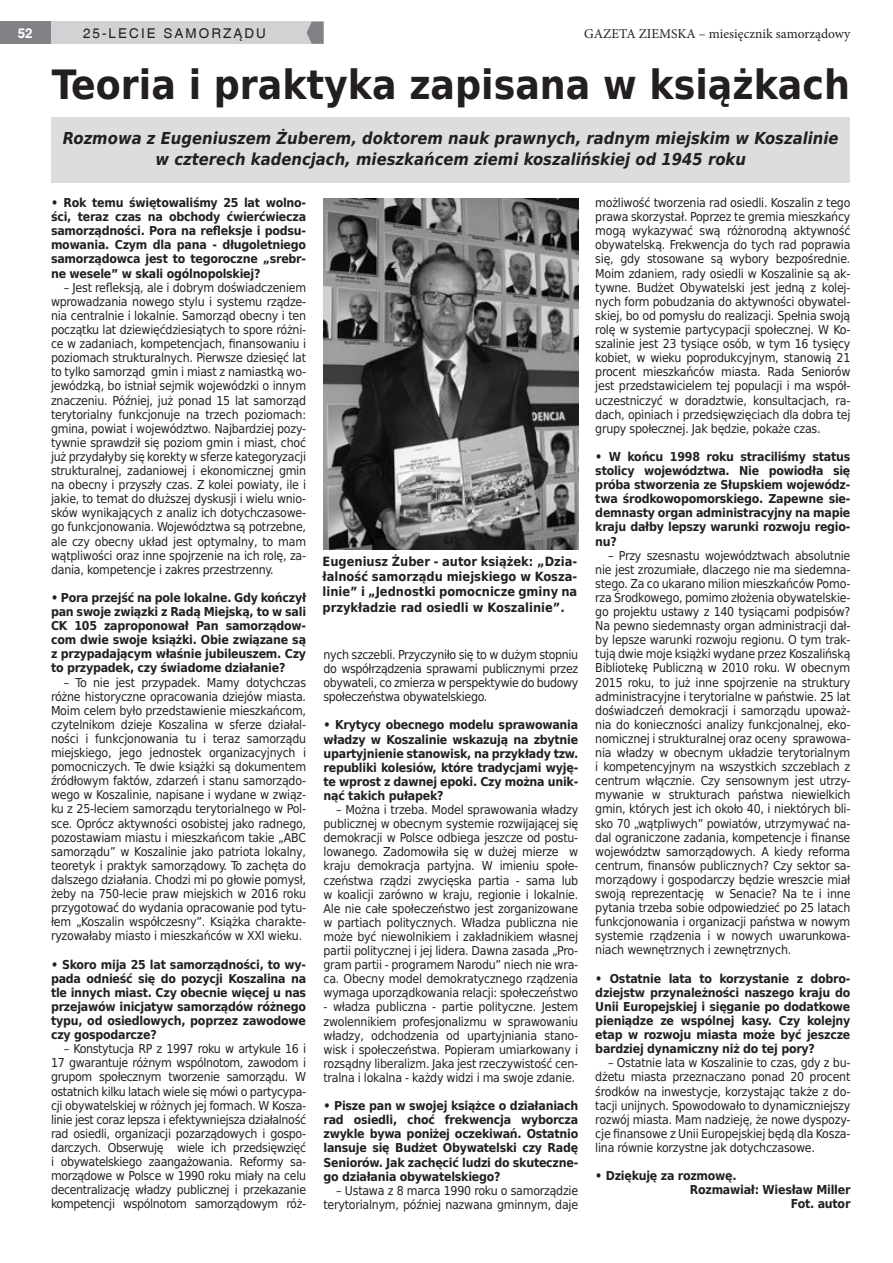
<style>
.page{position:relative;width:893px;height:1263px;background:#fff}
.page>*{position:absolute;margin:0;border:0;box-sizing:border-box;transform-origin:0 0}
.gz_tytulik_sformatow{font:700 40.5px "DejaVu Sans Condensed";color:#231f20}
.gz_text_glowny{font:italic 700 16.5px "DejaVu Sans Condensed";color:#231f20}
.t1{font:13.5px "Minion Pro";color:#231f20}
.t2{font:13.5px "Switzerland";letter-spacing:.15em;color:#231f20}
.t3{font:700 13.5px "Switzerland";color:#fff}
.gz_podpis_pod_fot{font:700 12.75px/15.3px "DejaVu Sans Condensed";color:#231f20;text-align:justify}
.gz_text_glowny-2{font:12.3px/14.1px "DejaVu Sans Condensed";letter-spacing:-.02em;color:#231f20;text-align:justify}
.gz_pytanie_wywiad{font:700 12.3px/14.1px "DejaVu Sans Condensed";letter-spacing:-.02em;color:#231f20;text-align:justify}
.gz_text_glowny-3{font:700 12.3px "DejaVu Sans Condensed";letter-spacing:-.02em;color:#231f20}
</style>
<div class="page">
<div style="left:0;top:22px;width:324px;height:22px;background:#d1d2d4"></div>
<div style="left:0;top:22px;width:51px;height:22px;background:#808285"></div>
<svg style="left:307px;top:22px;width:17px;height:22px"></svg>
<div style="left:51px;top:117px;width:799px;height:66px;background:#dcdddf"></div>
<img style="left:323px;top:199px;width:255px;height:351px">
<p class="t3" style="left:18px;top:25px;width:17px">52</p>
<p class="t2" style="left:83px;top:25px;width:185px">25-LECIE SAMORZĄDU</p>
<p class="t1" style="left:584px;top:25px;width:268px">GAZETA ZIEMSKA – miesięcznik samorządowy</p>
<p class="gz_tytulik_sformatow" style="left:52px;top:51px;width:800px">Teoria i praktyka zapisana w książkach</p>
<p class="gz_text_glowny" style="left:63px;top:125px;width:777px">Rozmowa z Eugeniuszem Żuberem, doktorem nauk prawnych, radnym miejskim w Koszalinie</p>
<p class="gz_text_glowny" style="left:155px;top:146px;width:592px">w czterech kadencjach, mieszkańcem ziemi koszalińskiej od 1945 roku</p>
<p class="gz_pytanie_wywiad" style="left:51px;top:195px;width:257px">• Rok temu świętowaliśmy 25 lat wolno&shy;ści, teraz czas na obchody ćwierćwiecza samorządności. Pora na refleksje i podsu&shy;mowania. Czym dla pana - długoletniego samorządowca jest to tegoroczne „srebr&shy;ne wesele” w skali ogólnopolskiej?</p>
<p class="gz_text_glowny-2" style="left:51px;top:280px;width:257px;text-indent:13px">– Jest refleksją, ale i dobrym doświadczeniem wprowadzania nowego stylu i systemu rządze&shy;nia centralnie i lokalnie. Samorząd obecny i ten początku lat dziewięćdziesiątych to spore różni&shy;ce w zadaniach, kompetencjach, finansowaniu i poziomach strukturalnych. Pierwsze dziesięć lat to tylko samorząd gmin i miast z namiastką wo&shy;jewódzką, bo istniał sejmik wojewódzki o innym znaczeniu. Później, już ponad 15 lat samorząd terytorialny funkcjonuje na trzech poziomach: gmina, powiat i województwo. Najbardziej pozy&shy;tywnie sprawdził się poziom gmin i miast, choć już przydałyby się korekty w sferze kategoryzacji strukturalnej, zadaniowej i ekonomicznej gmin na obecny i przyszły czas. Z kolei powiaty, ile i jakie, to temat do dłuższej dyskusji i wielu wnio&shy;sków wynikających z analiz ich dotychczasowe&shy;go funkcjonowania. Województwa są potrzebne, ale czy obecny układ jest optymalny, to mam wątpliwości oraz inne spojrzenie na ich rolę, za&shy;dania, kompetencje i zakres przestrzenny.</p>
<p class="gz_pytanie_wywiad" style="left:51px;top:590px;width:257px">• Pora przejść na pole lokalne. Gdy kończył pan swoje związki z Radą Miejską, to w sali CK 105 zaproponował Pan samorządow&shy;com dwie swoje książki. Obie związane są z przypadającym właśnie jubileuszem. Czy to przypadek, czy świadome działanie?</p>
<p class="gz_text_glowny-2" style="left:51px;top:675px;width:257px;text-indent:13px">– To nie jest przypadek. Mamy dotychczas różne historyczne opracowania dziejów miasta.<br>Moim celem było przedstawienie mieszkańcom, czytelnikom dzieje Koszalina w sferze działal&shy;ności i funkcjonowania tu i teraz samorządu miejskiego, jego jednostek organizacyjnych i pomocniczych. Te dwie książki są dokumentem źródłowym faktów, zdarzeń i stanu samorządo&shy;wego w Koszalinie, napisane i wydane w związ&shy;ku z 25-leciem samorządu terytorialnego w Pol&shy;sce. Oprócz aktywności osobistej jako radnego, pozostawiam miastu i mieszkańcom takie „ABC samorządu” w Koszalinie jako patriota lokalny, teoretyk i praktyk samorządowy. To zachęta do dalszego działania. Chodzi mi po głowie pomysł, żeby na 750-lecie praw miejskich w 2016 roku przygotować do wydania opracowanie pod tytu&shy;łem „Koszalin współczesny”. Książka charakte&shy;ryzowałaby miasto i mieszkańców w XXI wieku.</p>
<p class="gz_pytanie_wywiad" style="left:51px;top:957px;width:257px">• Skoro mija 25 lat samorządności, to wy&shy;pada odnieść się do pozycji Koszalina na tle innych miast. Czy obecnie więcej u nas przejawów inicjatyw samorządów różnego typu, od osiedlowych, poprzez zawodowe czy gospodarcze?</p>
<p class="gz_text_glowny-2" style="left:51px;top:1041px;width:257px;text-indent:13px">– Konstytucja RP z 1997 roku w artykule 16 i 17 gwarantuje różnym wspólnotom, zawodom i grupom społecznym tworzenie samorządu. W ostatnich kilku latach wiele się mówi o partycypa&shy;cji obywatelskiej w różnych jej formach. W Kosza&shy;linie jest coraz lepsza i efektywniejsza działalność rad osiedli, organizacji pozarządowych i gospo&shy;darczych. Obserwuję wiele ich przedsięwzięć i obywatelskiego zaangażowania. Reformy sa&shy;morządowe w Polsce w 1990 roku miały na celu decentralizację władzy publicznej i przekazanie kompetencji wspólnotom samorządowym róż-</p>
<p class="gz_podpis_pod_fot" style="left:323px;top:553px;width:256px">Eugeniusz Żuber - autor książek: „Dzia&shy;łalność samorządu miejskiego w Kosza&shy;linie” i „Jednostki pomocnicze gminy na przykładzie rad osiedli w Koszalinie”.</p>
<p class="gz_text_glowny-2" style="left:324px;top:647px;width:256px">nych szczebli. Przyczyniło się to w dużym stopniu do współrządzenia sprawami publicznymi przez obywateli, co zmierza w perspektywie do budowy społeczeństwa obywatelskiego.</p>
<p class="gz_pytanie_wywiad" style="left:324px;top:718px;width:256px">• Krytycy obecnego modelu sprawowania władzy w Koszalinie wskazują na zbytnie upartyjnienie stanowisk, na przykłady tzw. republiki kolesiów, które tradycjami wyję&shy;te wprost z dawnej epoki. Czy można unik&shy;nąć takich pułapek?</p>
<p class="gz_text_glowny-2" style="left:324px;top:802px;width:256px;text-indent:13px">– Można i trzeba. Model sprawowania władzy publicznej w obecnym systemie rozwijającej się demokracji w Polsce odbiega jeszcze od postu&shy;lowanego. Zadomowiła się w dużej mierze w kraju demokracja partyjna. W imieniu społe&shy;czeństwa rządzi zwycięska partia - sama lub w koalicji zarówno w kraju, regionie i lokalnie.<br>Ale nie całe społeczeństwo jest zorganizowane w partiach politycznych. Władza publiczna nie może być niewolnikiem i zakładnikiem własnej partii politycznej i jej lidera. Dawna zasada „Pro&shy;gram partii - programem Narodu” niech nie wra&shy;ca. Obecny model demokratycznego rządzenia wymaga uporządkowania relacji: społeczeństwo</p>
<p class="gz_text_glowny-2" style="left:324px;top:1000px;width:256px">- władza publiczna - partie polityczne. Jestem zwolennikiem profesjonalizmu w sprawowaniu władzy, odchodzenia od upartyjniania stano&shy;wisk i społeczeństwa. Popieram umiarkowany i rozsądny liberalizm. Jaka jest rzeczywistość cen&shy;tralna i lokalna - każdy widzi i ma swoje zdanie.</p>
<p class="gz_pytanie_wywiad" style="left:324px;top:1098px;width:256px">• Pisze pan w swojej książce o działaniach rad osiedli, choć frekwencja wyborcza zwykle bywa poniżej oczekiwań. Ostatnio lansuje się Budżet Obywatelski czy Radę Seniorów. Jak zachęcić ludzi do skuteczne&shy;go działania obywatelskiego?</p>
<p class="gz_text_glowny-2" style="left:324px;top:1183px;width:256px;text-align:right">– Ustawa z 8 marca 1990 roku o samorządzie terytorialnym, później nazwana gminnym, daje</p>
<p class="gz_text_glowny-2" style="left:595px;top:195px;width:257px">możliwość tworzenia rad osiedli. Koszalin z tego prawa skorzystał. Poprzez te gremia mieszkańcy mogą wykazywać swą różnorodną aktywność obywatelską. Frekwencja do tych rad poprawia się, gdy stosowane są wybory bezpośrednie.<br>Moim zdaniem, rady osiedli w Koszalinie są ak&shy;tywne. Budżet Obywatelski jest jedną z kolej&shy;nych form pobudzania do aktywności obywatel&shy;skiej, bo od pomysłu do realizacji. Spełnia swoją rolę w systemie partycypacji społecznej. W Ko&shy;szalinie jest 23 tysiące osób, w tym 16 tysięcy kobiet, w wieku poprodukcyjnym, stanowią 21 procent mieszkańców miasta. Rada Seniorów jest przedstawicielem tej populacji i ma współ&shy;uczestniczyć w doradztwie, konsultacjach, ra&shy;dach, opiniach i przedsięwzięciach dla dobra tej grupy społecznej. Jak będzie, pokaże czas.</p>
<p class="gz_pytanie_wywiad" style="left:595px;top:449px;width:257px">• W końcu 1998 roku straciliśmy status stolicy województwa. Nie powiodła się próba stworzenia ze Słupskiem wojewódz&shy;twa środkowopomorskiego. Zapewne sie&shy;demnasty organ administracyjny na mapie kraju dałby lepszy warunki rozwoju regio&shy;nu?</p>
<p class="gz_text_glowny-2" style="left:595px;top:548px;width:257px;text-indent:13px">– Przy szesnastu województwach absolutnie nie jest zrozumiałe, dlaczego nie ma siedemna&shy;stego. Za co ukarano milion mieszkańców Pomo&shy;rza Środkowego, pomimo złożenia obywatelskie&shy;go projektu ustawy z 140 tysiącami podpisów?<br>Na pewno siedemnasty organ administracji dał&shy;by lepsze warunki rozwoju regionu. O tym trak&shy;tują dwie moje książki wydane przez Koszalińską Bibliotekę Publiczną w 2010 roku. W obecnym 2015 roku, to już inne spojrzenie na struktury administracyjne i terytorialne w państwie. 25 lat doświadczeń demokracji i samorządu upoważ&shy;nia do konieczności analizy funkcjonalnej, eko&shy;nomicznej i strukturalnej oraz oceny sprawowa&shy;nia władzy w obecnym układzie terytorialnym i kompetencyjnym na wszystkich szczeblach z centrum włącznie. Czy sensownym jest utrzy&shy;mywanie w strukturach państwa niewielkich gmin, których jest ich około 40, i niektórych bli&shy;sko 70 „wątpliwych” powiatów, utrzymywać na&shy;dal ograniczone zadania, kompetencje i finanse województw samorządowych. A kiedy reforma centrum, finansów publicznych? Czy sektor sa&shy;morządowy i gospodarczy będzie wreszcie miał swoją reprezentację w Senacie? Na te i inne pytania trzeba sobie odpowiedzieć po 25 latach funkcjonowania i organizacji państwa w nowym systemie rządzenia i w nowych uwarunkowa&shy;niach wewnętrznych i zewnętrznych.</p>
<p class="gz_pytanie_wywiad" style="left:595px;top:971px;width:257px">• Ostatnie lata to korzystanie z dobro&shy;dziejstw przynależności naszego kraju do Unii Europejskiej i sięganie po dodatkowe pieniądze ze wspólnej kasy. Czy kolejny etap w rozwoju miasta może być jeszcze bardziej dynamiczny niż do tej pory?</p>
<p class="gz_text_glowny-2" style="left:595px;top:1055px;width:257px;text-indent:13px">– Ostatnie lata w Koszalinie to czas, gdy z bu&shy;dżetu miasta przeznaczano ponad 20 procent środków na inwestycje, korzystając także z do&shy;tacji unijnych. Spowodowało to dynamiczniejszy rozwój miasta. Mam nadzieję, że nowe dyspozy&shy;cje finansowe z Unii Europejskiej będą dla Kosza&shy;lina równie korzystne jak dotychczasowe.</p>
<p class="gz_pytanie_wywiad" style="left:595px;top:1168px;width:143px">• Dziękuję za rozmowę.</p>
<p class="gz_text_glowny-3" style="left:690px;top:1180px;width:162px">Rozmawiał: Wiesław Miller</p>
<p class="gz_text_glowny-3" style="left:791px;top:1194px;width:61px">Fot. autor</p>
</div>
